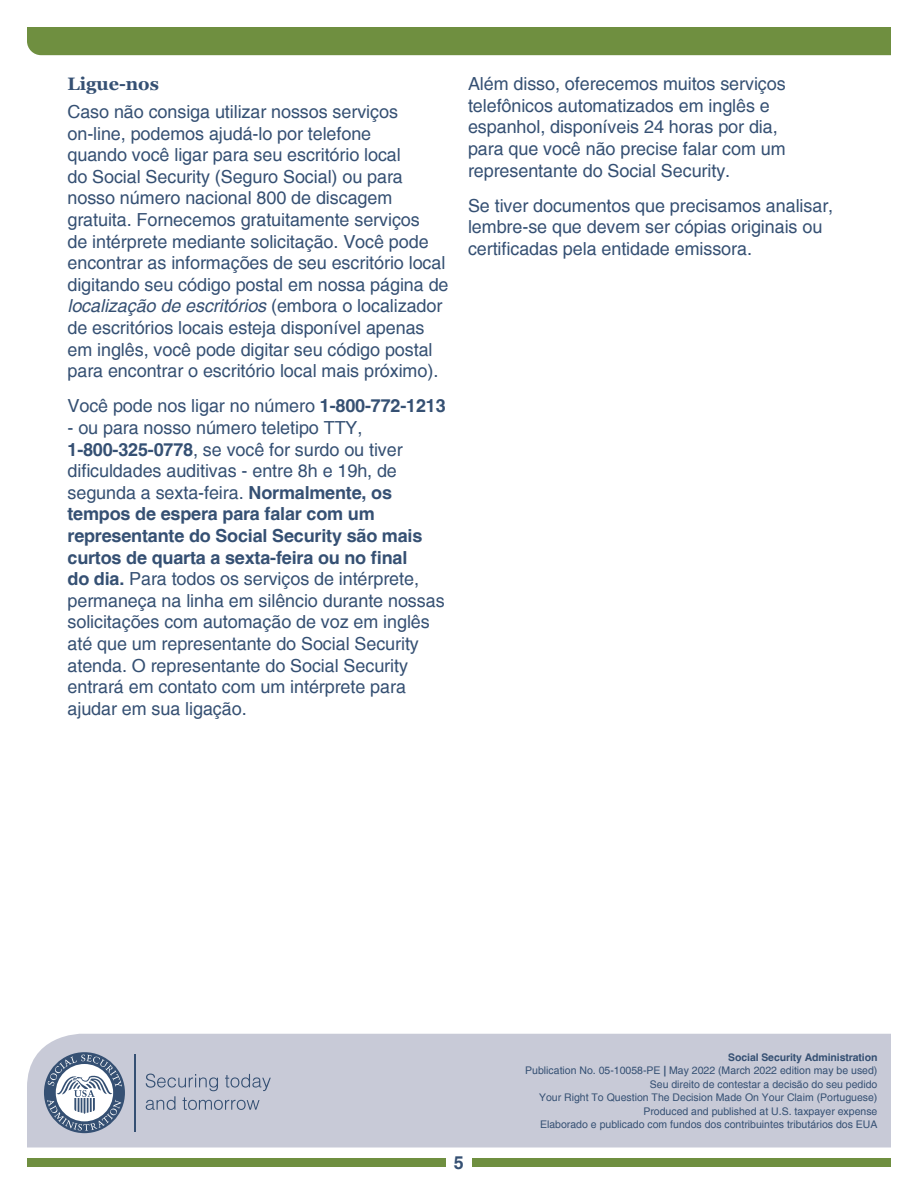
<style>
.page{position:relative;width:918px;height:1188px;background:#fff}
.page>*{position:absolute;margin:0;border:0;box-sizing:border-box;transform-origin:0 0}
.t1{font:18px/21.6px "Helvetica";letter-spacing:-.005em;color:#355073}
.t2{font:700 18px "Georgia";color:#355073}
.t3{font:700 18px "Helvetica";color:#355073}
.t4{font:10.5px "Helvetica";color:#355073}
.t5{font:700 10.5px "Helvetica";letter-spacing:-.01em;color:#355073}
.s1{font-style:italic}
.s2{font-weight:700}
</style>
<div class="page">
<div style="left:27px;top:1159px;width:419px;height:8px;background:#6f8f40"></div>
<div style="left:472px;top:1159px;width:419px;height:8px;background:#6f8f40"></div>
<div style="left:27px;top:1034px;width:864px;height:113px;background:#c8cad7"></div>
<div style="left:27px;top:27px;width:864px;height:28px;background:#6f8f40"></div>
<div style="left:44px;top:1052px;width:81px;height:81px;background:#355073;border-radius:50%"></div>
<svg style="left:47px;top:1055px;width:75px;height:76px"></svg>
<hr style="left:135px;top:1054px;width:1px;height:77px;background:#355073">
<svg style="left:146px;top:1074px;width:125px;height:36px;background:#b1b6c7"></svg>
<h2 class="t2" style="left:68px;top:72px;width:93px">Ligue-nos</h2>
<p class="t1" style="left:68px;top:102px;width:383px">Caso não consiga utilizar nossos serviços on-line, podemos ajudá-lo por telefone<br>quando você ligar para seu escritório local<br>do Social Security (Seguro Social) ou para nosso número nacional 800 de discagem gratuita. Fornecemos gratuitamente serviços<br>de intérprete mediante solicitação. Você pode encontrar as informações de seu escritório local digitando seu código postal em nossa página de <span class="s1">localização de escritórios</span> (embora o localizador de escritórios locais esteja disponível apenas em inglês, você pode digitar seu código postal para encontrar o escritório local mais próximo).</p>
<p class="t1" style="left:68px;top:396px;width:380px">Você pode nos ligar no número <span class="s2">1-800-772-1213</span></p>
<p class="t1" style="left:68px;top:417px;width:379px">- ou para nosso número teletipo TTY, <span class="s2">1-800-325-0778</span>, se você for surdo ou tiver dificuldades auditivas - entre 8h e 19h, de segunda a sexta-feira. <span class="s2">Normalmente, os tempos de espera para falar com um representante do Social Security são mais curtos de quarta a sexta-feira ou no final<br>do dia.</span> Para todos os serviços de intérprete, permaneça na linha em silêncio durante nossas solicitações com automação de voz em inglês até que um representante do Social Security atenda. O representante do Social Security entrará em contato com um intérprete para ajudar em sua ligação.</p>
<p class="t1" style="left:468px;top:74px;width:319px">Além disso, oferecemos muitos serviços telefônicos automatizados em inglês e espanhol, disponíveis 24 horas por dia, para que você não precise falar com um representante do Social Security.</p>
<p class="t1" style="left:468px;top:195px;width:367px">Se tiver documentos que precisamos analisar, lembre-se que devem ser cópias originais ou certificadas pela entidade emissora.</p>
<p class="t5" style="left:728px;top:1051px;width:151px">Social Security Administration</p>
<p class="t4" style="left:525px;top:1064px;width:354px">Publication No. 05-10058-PE <span class="s2">|</span> May 2022 (March 2022 edition may be used)</p>
<p class="t4" style="left:650px;top:1078px;width:229px">Seu direito de contestar a decisão do seu pedido</p>
<p class="t4" style="left:539px;top:1091px;width:340px">Your Right To Question The Decision Made On Your Claim (Portuguese)</p>
<p class="t4" style="left:643px;top:1105px;width:236px">Produced and published at U.S. taxpayer expense</p>
<p class="t4" style="left:540px;top:1118px;width:339px">Elaborado e publicado com fundos dos contribuintes tributários dos EUA</p>
<p class="t3" style="left:454px;top:1152px;width:12px">5</p>
</div>
